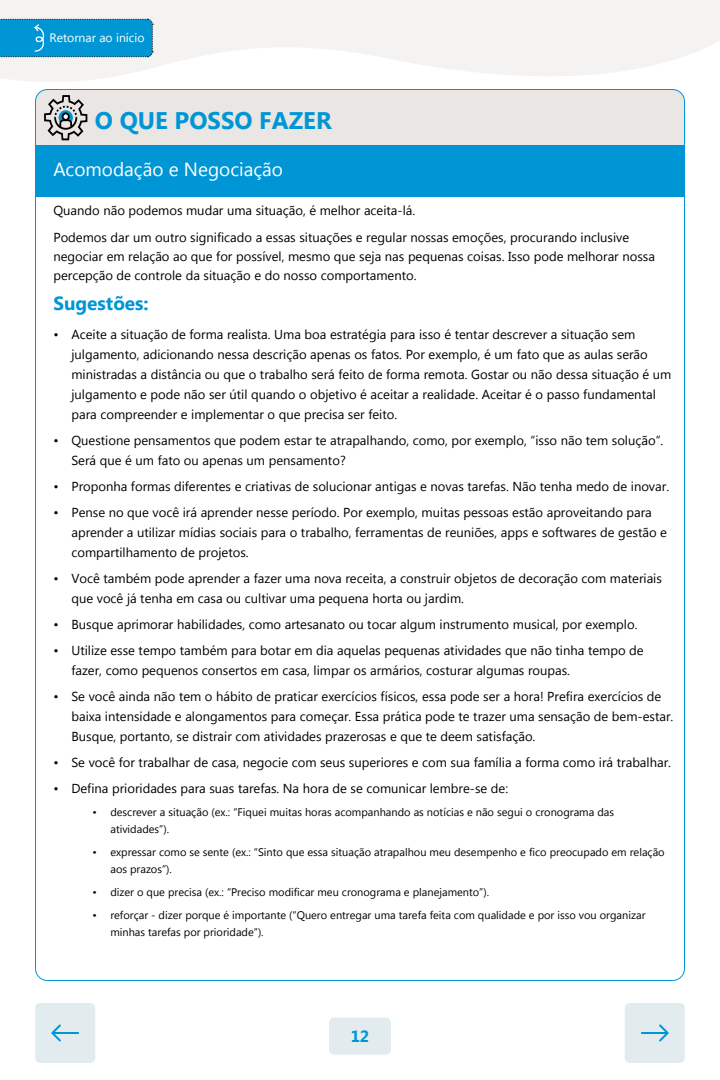
<style>
.page{position:relative;width:720px;height:1080px;background:#fff}
.page>*{position:absolute;margin:0;border:0;box-sizing:border-box;transform-origin:0 0}
.t1{font:700 24px "Myanmar Text";color:#0096d5}
.t2{font:19px "Myanmar Text";color:#fff}
.t3{font:700 19px "Myanmar Text";color:#0096d5}
.t4{font:700 16.2px "Myanmar Text";color:#0096d5}
.t5{font:13px/20px "Myanmar Text";color:#000}
.t6{font:12.2px "Myanmar Text";color:#fff}
.t7{font:11px/17px "Myanmar Text";color:#000}
</style>
<div class="page">
<svg style="left:0;top:0;width:720px;height:90px;fill:#f4f3f2"></svg>
<div style="left:35px;top:91px;width:650px;height:54px;background:#eae6e4"></div>
<div style="left:35px;top:145px;width:650px;height:51px;background:#0096d5"></div>
<svg style="left:44px;top:95px;width:43px;height:45px;background:#a6a9a9"></svg>
<div style="left:329px;top:1018px;width:62px;height:37px;background:#e2ecee;border-radius:5px"></div>
<div style="left:625px;top:1003px;width:60px;height:60px;background:#e2ecee;border-radius:5px"></div>
<div style="left:35px;top:1003px;width:60px;height:60px;background:#e2ecee;border-radius:5px"></div>
<svg style="left:51px;top:1025px;width:28px;height:17px"></svg>
<svg style="left:641px;top:1025px;width:28px;height:17px"></svg>
<svg style="left:0;top:19px;width:153px;height:38px;background:#0695d1"></svg>
<p class="t6" style="left:49px;top:30px;width:97px">Retornar ao início</p>
<h1 class="t1" style="left:95px;top:106px;width:238px">O QUE POSSO FAZER</h1>
<h2 class="t2" style="left:53px;top:159px;width:231px">Acomodação e Negociação</h2>
<p class="t5" style="left:53px;top:197px;width:577px;line-height:27px">Quando não podemos mudar uma situação, é melhor aceita-lá.<br>Podemos dar um outro significado a essas situações e regular nossas emoções, procurando inclusive</p>
<p class="t5" style="left:53px;top:247px;width:603px;line-height:19px">negociar em relação ao que for possível, mesmo que seja nas pequenas coisas. Isso pode melhorar nossa percepção de controle da situação e do nosso comportamento.</p>
<h2 class="t3" style="left:53px;top:292px;width:97px">Sugestões:</h2>
<p class="t5" style="left:71px;top:324px;width:602px;text-indent:-18px">• Aceite a situação de forma realista. Uma boa estratégia para isso é tentar descrever a situação sem julgamento, adicionando nessa descrição apenas os fatos. Por exemplo, é um fato que as aulas serão ministradas a distância ou que o trabalho será feito de forma remota. Gostar ou não dessa situação é um julgamento e pode não ser útil quando o objetivo é aceitar a realidade. Aceitar é o passo fundamental para compreender e implementar o que precisa ser feito.</p>
<p class="t5" style="left:71px;top:430px;width:594px;text-indent:-18px">• Questione pensamentos que podem estar te atrapalhando, como, por exemplo, “isso não tem solução”.<br>Será que é um fato ou apenas um pensamento?</p>
<p class="t5" style="left:53px;top:476px;width:617px">• Proponha formas diferentes e criativas de solucionar antigas e novas tarefas. Não tenha medo de inovar.</p>
<p class="t5" style="left:71px;top:502px;width:597px;text-indent:-18px">• Pense no que você irá aprender nesse período. Por exemplo, muitas pessoas estão aproveitando para aprender a utilizar mídias sociais para o trabalho, ferramentas de reuniões, apps e softwares de gestão e compartilhamento de projetos.</p>
<p class="t5" style="left:71px;top:568px;width:592px;text-indent:-18px">• Você também pode aprender a fazer uma nova receita, a construir objetos de decoração com materiais que você já tenha em casa ou cultivar uma pequena horta ou jardim.</p>
<p class="t5" style="left:53px;top:614px;width:586px">• Busque aprimorar habilidades, como artesanato ou tocar algum instrumento musical, por exemplo.</p>
<p class="t5" style="left:71px;top:640px;width:574px;text-indent:-18px">• Utilize esse tempo também para botar em dia aquelas pequenas atividades que não tinha tempo de fazer, como pequenos consertos em casa, limpar os armários, costurar algumas roupas.</p>
<p class="t5" style="left:71px;top:686px;width:604px;text-indent:-18px">• Se você ainda não tem o hábito de praticar exercícios físicos, essa pode ser a hora! Prefira exercícios de baixa intensidade e alongamentos para começar. Essa prática pode te trazer uma sensação de bem-estar.<br>Busque, portanto, se distrair com atividades prazerosas e que te deem satisfação.</p>
<p class="t5" style="left:53px;top:752px;width:619px">• Se você for trabalhar de casa, negocie com seus superiores e com sua família a forma como irá trabalhar.</p>
<p class="t5" style="left:53px;top:778px;width:456px">• Defina prioridades para suas tarefas. Na hora de se comunicar lembre-se de:</p>
<p class="t7" style="left:110px;top:803px;width:505px;text-indent:-18px">• descrever a situação (ex.: “Fiquei muitas horas acompanhando as notícias e não segui o cronograma das atividades”).</p>
<p class="t7" style="left:110px;top:843px;width:556px;text-indent:-18px">• expressar como se sente (ex.: “Sinto que essa situação atrapalhou meu desempenho e fico preocupado em relação aos prazos”).</p>
<p class="t7" style="left:92px;top:883px;width:398px">• dizer o que precisa (ex.: “Preciso modificar meu cronograma e planejamento”).</p>
<p class="t7" style="left:110px;top:906px;width:537px;text-indent:-18px">• reforçar - dizer porque é importante (“Quero entregar uma tarefa feita com qualidade e por isso vou organizar minhas tarefas por prioridade”).</p>
<p class="t4" style="left:351px;top:1027px;width:20px">12</p>
</div>
